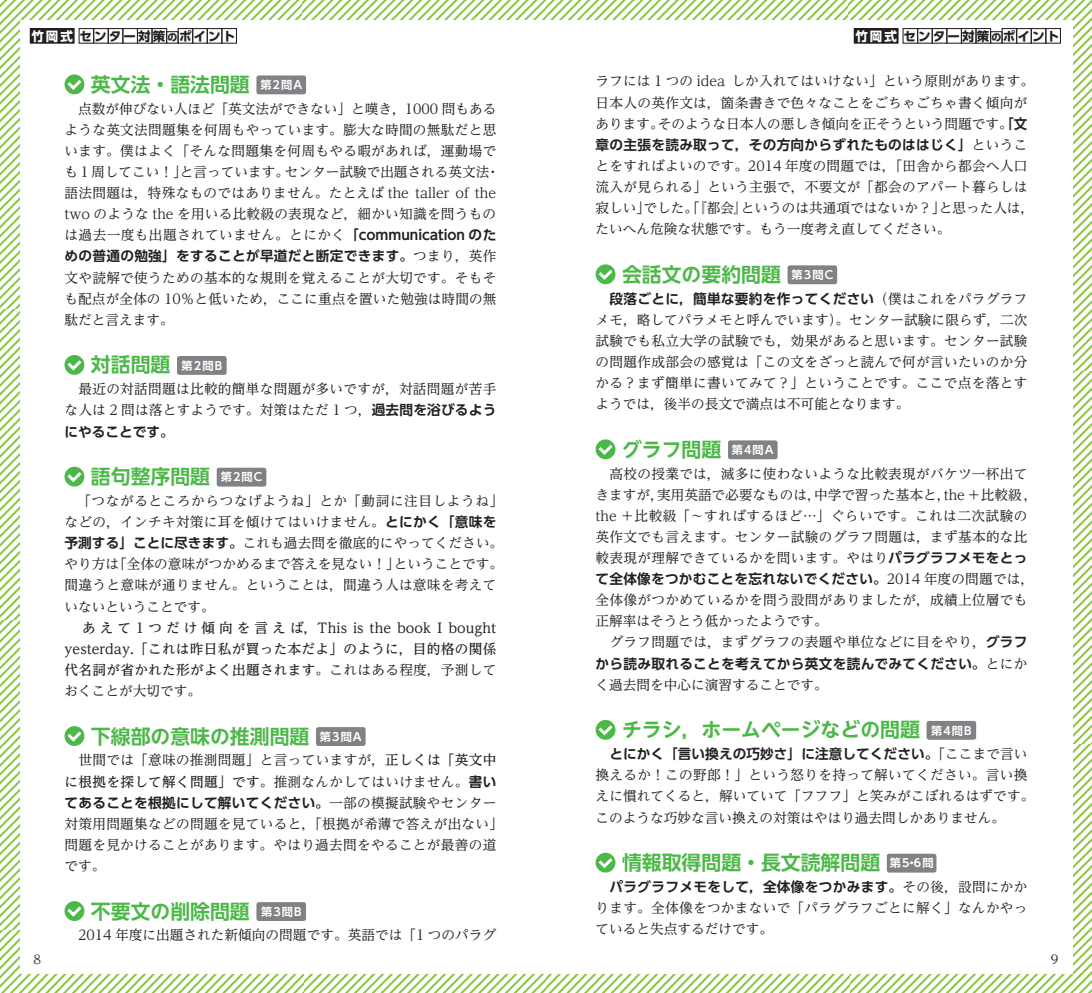
<style>
.page{position:relative;width:1092px;height:993px;background:#fff}
.page>*{position:absolute;margin:0;border:0;box-sizing:border-box;transform-origin:0 0}
.t1{font:700 19.78px "UD Shin Go NT Pr 6 N De";color:#4cb848}
.t2{font:13.65px/21px "UD Reimin Pr 6 N";letter-spacing:.02em;color:#231f20}
.t3{font:700 13.65px "UD Shin Go Pr 6 N De";letter-spacing:.02em;color:#231f20}
.t4{font:500 13.65px/21px "UD Reimin Pr 6 N";letter-spacing:.025em;color:#231f20;text-align:justify}
.t5{font:13.65px "UD Reimin Pr 6 N";color:#231f20}
.t6{font:700 13.65px "UD Shin Go Pr 6 N De";color:#231f20}
.t7{font:700 12.42px "UD Shin Go Pr 6 N";letter-spacing:.17em;color:#231f20}
.t8{font:12.42px "UD Reimin Pr 6 N";color:#231f20}
.s1{color:#fff}
.s2{font-size:9.97px}
.s3{font-size:11.2px;color:#fff}
.s4{font-family:"UD Shin Go Pr 6 N De";font-weight:700}
.s5{font-family:"UD Reimin Pr 6 N";font-weight:400}
.s6{font-weight:400}
.s7{font-weight:500}
</style>
<div class="page">
<img style="left:0;top:0;width:1091px;height:992px">
<div style="left:20px;top:20px;width:1051px;height:952px;background:#fff"></div>
<svg style="left:64px;top:74px;width:20px;height:20px"></svg>
<svg style="left:64px;top:77px;width:21px;height:15px"></svg>
<div style="left:256px;top:75px;width:50px;height:19px;background:#808285;border-radius:2px"></div>
<svg style="left:64px;top:355px;width:20px;height:20px"></svg>
<svg style="left:64px;top:357px;width:21px;height:15px"></svg>
<div style="left:177px;top:356px;width:50px;height:19px;background:#808285;border-radius:2px"></div>
<svg style="left:64px;top:466px;width:20px;height:20px"></svg>
<svg style="left:64px;top:468px;width:21px;height:16px"></svg>
<div style="left:217px;top:467px;width:49px;height:19px;background:#808285;border-radius:2px"></div>
<svg style="left:64px;top:725px;width:20px;height:20px"></svg>
<svg style="left:64px;top:728px;width:21px;height:15px"></svg>
<div style="left:316px;top:726px;width:49px;height:19px;background:#808285;border-radius:2px"></div>
<svg style="left:64px;top:900px;width:20px;height:20px"></svg>
<svg style="left:64px;top:903px;width:21px;height:15px"></svg>
<div style="left:256px;top:901px;width:50px;height:19px;background:#808285;border-radius:2px"></div>
<div style="left:30px;top:29px;width:15px;height:14px;background:#231f20"></div>
<div style="left:30px;top:28px;width:15px;height:16px;border:1px solid #231f20"></div>
<div style="left:45px;top:29px;width:14px;height:14px;background:#231f20"></div>
<div style="left:44px;top:28px;width:16px;height:16px;border:1px solid #231f20"></div>
<div style="left:59px;top:29px;width:15px;height:14px;background:#231f20"></div>
<div style="left:59px;top:28px;width:16px;height:16px;border:1px solid #231f20"></div>
<div style="left:79px;top:28px;width:15px;height:16px;border:1px solid #231f20"></div>
<div style="left:93px;top:28px;width:16px;height:16px;border:1px solid #231f20"></div>
<div style="left:108px;top:28px;width:15px;height:16px;border:1px solid #231f20"></div>
<div style="left:122px;top:28px;width:16px;height:16px;border:1px solid #231f20"></div>
<div style="left:137px;top:28px;width:15px;height:16px;border:1px solid #231f20"></div>
<div style="left:151px;top:28px;width:16px;height:16px;border:1px solid #231f20"></div>
<div style="left:166px;top:31px;width:13px;height:13px;border:1px solid #231f20"></div>
<div style="left:177px;top:28px;width:16px;height:16px;border:1px solid #231f20"></div>
<div style="left:192px;top:28px;width:16px;height:16px;border:1px solid #231f20"></div>
<div style="left:207px;top:28px;width:15px;height:16px;border:1px solid #231f20"></div>
<div style="left:221px;top:28px;width:16px;height:16px;border:1px solid #231f20"></div>
<svg style="left:595px;top:264px;width:20px;height:20px"></svg>
<svg style="left:595px;top:266px;width:20px;height:16px"></svg>
<div style="left:787px;top:265px;width:50px;height:19px;background:#808285;border-radius:2px"></div>
<svg style="left:595px;top:439px;width:20px;height:20px"></svg>
<svg style="left:595px;top:441px;width:20px;height:16px"></svg>
<div style="left:728px;top:440px;width:49px;height:19px;background:#808285;border-radius:2px"></div>
<svg style="left:595px;top:719px;width:20px;height:20px"></svg>
<svg style="left:595px;top:721px;width:20px;height:16px"></svg>
<div style="left:926px;top:720px;width:50px;height:19px;background:#808285;border-radius:2px"></div>
<svg style="left:595px;top:852px;width:20px;height:20px"></svg>
<svg style="left:595px;top:854px;width:20px;height:16px"></svg>
<div style="left:886px;top:853px;width:50px;height:19px;background:#808285;border-radius:2px"></div>
<div style="left:854px;top:29px;width:14px;height:14px;background:#231f20"></div>
<div style="left:853px;top:28px;width:16px;height:16px;border:1px solid #231f20"></div>
<div style="left:868px;top:29px;width:15px;height:14px;background:#231f20"></div>
<div style="left:868px;top:28px;width:15px;height:16px;border:1px solid #231f20"></div>
<div style="left:883px;top:29px;width:15px;height:14px;background:#231f20"></div>
<div style="left:882px;top:28px;width:16px;height:16px;border:1px solid #231f20"></div>
<div style="left:902px;top:28px;width:16px;height:16px;border:1px solid #231f20"></div>
<div style="left:917px;top:28px;width:15px;height:16px;border:1px solid #231f20"></div>
<div style="left:931px;top:28px;width:16px;height:16px;border:1px solid #231f20"></div>
<div style="left:946px;top:28px;width:15px;height:16px;border:1px solid #231f20"></div>
<div style="left:960px;top:28px;width:16px;height:16px;border:1px solid #231f20"></div>
<div style="left:975px;top:28px;width:16px;height:16px;border:1px solid #231f20"></div>
<div style="left:989px;top:31px;width:13px;height:13px;border:1px solid #231f20"></div>
<div style="left:1001px;top:28px;width:16px;height:16px;border:1px solid #231f20"></div>
<div style="left:1016px;top:28px;width:15px;height:16px;border:1px solid #231f20"></div>
<div style="left:1030px;top:28px;width:16px;height:16px;border:1px solid #231f20"></div>
<div style="left:1045px;top:28px;width:15px;height:16px;border:1px solid #231f20"></div>
<p class="t7" style="left:31px;top:26px;width:205px"><span class="s1">竹岡式</span>センター対策<span class="s2">の</span>ポイント</p>
<h1 class="t1" style="left:91px;top:68px;width:213px">英文法・語法問題 <span class="s3">第2問A</span></h1>
<p class="t2" style="left:64px;top:98px;width:436px">　点数が伸びない人ほど「英文法ができない」と嘆き，1000 問もあるような英文法問題集を何周もやっています。膨大な時間の無駄だと思います。僕はよく「そんな問題集を何周もやる暇があれば，運動場でも 1 周してこい！」と言っています。センター試験で出題される英文法・語法問題は，特殊なものではありません。たとえば the taller of the two のような the を用いる比較級の表現など，細かい知識を問うものは過去一度も出題されていません。とにかく<span class="s4">「communication のた</span></p>
<p class="t3" style="left:64px;top:245px;width:433px">めの普通の勉強」をすることが早道だと断定できます。<span class="s5">つまり，英作</span></p>
<p class="t2" style="left:64px;top:266px;width:433px;text-align:justify">文や読解で使うための基本的な規則を覚えることが大切です。そもそも配点が全体の 10％と低いため，ここに重点を置いた勉強は時間の無駄だと言えます。</p>
<h1 class="t1" style="left:91px;top:349px;width:132px">対話問題 <span class="s3">第2問B</span></h1>
<p class="t2" style="left:64px;top:378px;width:433px">　最近の対話問題は比較的簡単な問題が多いですが，対話問題が苦手な人は 2 問は落とすようです。対策はただ 1 つ，<span class="s4">過去問を浴びるよう</span></p>
<p class="t6" style="left:64px;top:420px;width:111px">にやることです。</p>
<h1 class="t1" style="left:91px;top:460px;width:173px">語句整序問題 <span class="s3">第2問C</span></h1>
<p class="t2" style="left:64px;top:490px;width:440px;text-indent:6px">　「つながるところからつなげようね」とか「動詞に注目しようね」などの，インチキ対策に耳を傾けてはいけません。<span class="s4">とにかく「意味を予測する」ことに尽きます。</span>これも過去問を徹底的にやってください。やり方は「全体の意味がつかめるまで答えを見ない！」ということです。間違うと意味が通りません。ということは，間違う人は意味を考えていないということです。</p>
<p class="t4" style="left:64px;top:616px;width:433px;text-indent:18px">あえて 1 つだけ傾向を言えば，This is the book I bought yesterday.「これは昨日私が買った本だよ」のように，目的格の関係代名詞が省かれた形がよく出題されます。<span class="s6">これはある程度，予測しておくことが大切です。</span></p>
<h1 class="t1" style="left:91px;top:719px;width:272px">下線部の意味の推測問題 <span class="s3">第3問A</span></h1>
<p class="t2" style="left:64px;top:749px;width:433px">　世間では「意味の推測問題」と言っていますが，<span class="s7">正しくは「英文中に根拠を探して解く問題」です。</span>推測なんかしてはいけません。<span class="s4">書い</span></p>
<p class="t3" style="left:64px;top:791px;width:433px">てあることを根拠にして解いてください。<span class="s5">一部の模擬試験やセンター</span></p>
<p class="t2" style="left:64px;top:812px;width:440px">対策用問題集などの問題を見ていると，「根拠が希薄で答えが出ない」問題を見かけることがあります。やはり過去問をやることが最善の道です。</p>
<h1 class="t1" style="left:91px;top:894px;width:212px">不要文の削除問題 <span class="s3">第3問B</span></h1>
<p class="t2" style="left:64px;top:924px;width:433px">　2014 年度に出題された新傾向の問題です。英語では「1 つのパラグ</p>
<p class="t7" style="left:855px;top:26px;width:205px"><span class="s1">竹岡式</span>センター対策<span class="s2">の</span>ポイント</p>
<p class="t2" style="left:595px;top:70px;width:440px">ラフには 1 つの idea しか入れてはいけない」という原則があります。日本人の英作文は，箇条書きで色々なことをごちゃごちゃ書く傾向があります。そのような日本人の悪しき傾向を正そうという問題です。<span class="s4">「文</span></p>
<p class="t3" style="left:595px;top:133px;width:433px">章の主張を読み取って，その方向からずれたものははじく」<span class="s5">というこ</span></p>
<p class="t2" style="left:595px;top:155px;width:440px">とをすればよいのです。2014 年度の問題では，「田舎から都会へ人口流入が見られる」という主張で，不要文が「都会のアパート暮らしは寂しい」でした。「『都会』というのは共通項ではないか？」と思った人は，たいへん危険な状態です。もう一度考え直してください。</p>
<h1 class="t1" style="left:622px;top:258px;width:212px">会話文の要約問題 <span class="s3">第3問C</span></h1>
<p class="t3" style="left:609px;top:287px;width:419px">段落ごとに，簡単な要約を作ってください<span class="s5">（僕はこれをパラグラフ</span></p>
<p class="t2" style="left:595px;top:308px;width:433px;text-align:justify">メモ，略してパラメモと呼んでいます）。センター試験に限らず，二次試験でも私立大学の試験でも，効果があると思います。センター試験の問題作成部会の感覚は「この文をざっと読んで何が言いたいのか分かる？まず簡単に書いてみて？」ということです。ここで点を落とすようでは，後半の長文で満点は不可能となります。</p>
<h1 class="t1" style="left:622px;top:433px;width:153px">グラフ問題 <span class="s3">第4問A</span></h1>
<p class="t2" style="left:595px;top:462px;width:433px;text-align:justify">　高校の授業では，滅多に使わないような比較表現がバケツ一杯出てきますが，実用英語で必要なものは，中学で習った基本と，the＋比較級, the ＋比較級「～すればするほど…」ぐらいです。これは二次試験の英作文でも言えます。センター試験のグラフ問題は，まず基本的な比較表現が理解できているかを問います。やはり<span class="s4">パラグラフメモをとっ</span></p>
<p class="t3" style="left:595px;top:567px;width:440px">て全体像をつかむことを忘れないでください。<span class="s5">2014 年度の問題では，</span></p>
<p class="t2" style="left:595px;top:589px;width:433px">全体像がつかめているかを問う設問がありましたが，成績上位層でも正解率はそうとう低かったようです。<br>　グラフ問題では，まずグラフの表題や単位などに目をやり，<span class="s4">グラフ</span></p>
<p class="t3" style="left:595px;top:652px;width:433px">から読み取れることを考えてから英文を読んでみてください。<span class="s5">とにか</span></p>
<p class="t5" style="left:595px;top:673px;width:233px">く過去問を中心に演習することです。</p>
<h1 class="t1" style="left:622px;top:713px;width:351px">チラシ，ホームページなどの問題 <span class="s3">第4問B</span></h1>
<p class="t3" style="left:609px;top:742px;width:419px">とにかく「言い換えの巧妙さ」に注意してください。<span class="s5">「ここまで言い</span></p>
<p class="t2" style="left:595px;top:764px;width:440px">換えるか！この野郎！」という怒りを持って解いてください。言い換えに慣れてくると，解いていて「フフフ」と笑みがこぼれるはずです。このような巧妙な言い換えの対策はやはり過去問しかありません。</p>
<h1 class="t1" style="left:622px;top:846px;width:313px">情報取得問題・長文読解問題 <span class="s3">第5・6問</span></h1>
<p class="t3" style="left:609px;top:875px;width:419px">パラグラフメモをして，全体像をつかみます。<span class="s5">その後，設問にかか</span></p>
<p class="t2" style="left:595px;top:896px;width:433px">ります。全体像をつかまないで「パラグラフごとに解く」なんかやっていると失点するだけです。</p>
<p class="t8" style="left:33px;top:949px;width:9px">8</p>
<p class="t8" style="left:1050px;top:949px;width:9px">9</p>
</div>
